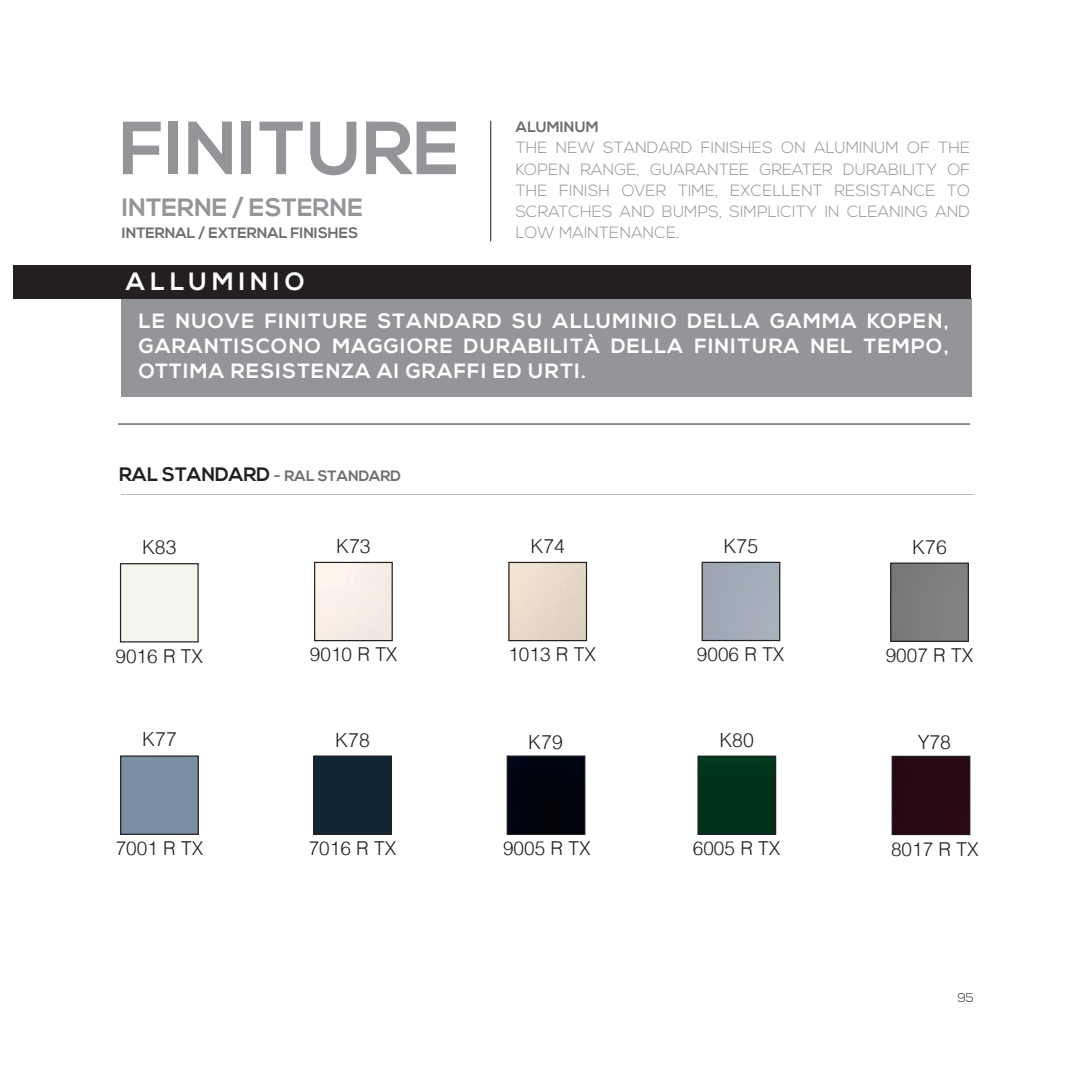
<style>
.page{position:relative;width:1092px;height:1092px;background:#fff}
.page>*{position:absolute;margin:0;border:0;box-sizing:border-box;transform-origin:0 0}
.t1{font:700 75px "Nexa";color:#939598}
.t2{font:700 25px "Nexa";color:#939598}
.t3{font:700 25px "Nexa";letter-spacing:.2em;color:#fff}
.t4{font:700 20.62px/25px "Nexa";letter-spacing:.06em;color:#fff;text-align:justify}
.t5{font:300 19.5px "Helvetica";color:#231f20}
.t6{font:300 19.12px "Helvetica";color:#231f20}
.t7{font:300 16.25px/21.2px "Nexa";letter-spacing:.01em;color:#939598;text-align:justify}
.t8{font:700 15px "Nexa";color:#6d6e70}
.t9{font:300 12.5px "Nexa";color:#231f20}
.s1{font-size:19.38px;color:#231f20}
</style>
<div class="page">
<hr style="left:118px;top:424px;width:852px;height:1px;background:#231f20">
<hr style="left:122px;top:494px;width:851px;height:1px;background:#bbbdc0">
<div style="left:120px;top:298px;width:851px;height:99px;background:#939598"></div>
<hr style="left:490px;top:121px;width:1px;height:120px;background:#231f20">
<div style="left:508px;top:562px;width:79px;height:79px;border:1px solid #231f20"></div>
<div style="left:314px;top:562px;width:79px;height:79px;border:1px solid #231f20"></div>
<div style="left:890px;top:562px;width:78px;height:80px;border:1px solid #231f20"></div>
<div style="left:120px;top:563px;width:79px;height:79px;border:1px solid #231f20"></div>
<div style="left:315px;top:757px;width:75px;height:75px;background:#112634"></div>
<div style="left:313px;top:755px;width:79px;height:79px;border:1px solid #231f20"></div>
<div style="left:699px;top:757px;width:75px;height:75px;background:#003219"></div>
<div style="left:697px;top:755px;width:79px;height:79px;border:1px solid #231f20"></div>
<div style="left:120px;top:755px;width:79px;height:79px;border:1px solid #231f20"></div>
<div style="left:508px;top:757px;width:75px;height:75px;background:#00030d"></div>
<div style="left:506px;top:755px;width:79px;height:79px;border:1px solid #231f20"></div>
<div style="left:893px;top:757px;width:75px;height:76px;background:#270a12"></div>
<div style="left:891px;top:755px;width:79px;height:80px;border:1px solid #231f20"></div>
<div style="left:701px;top:561px;width:79px;height:80px;border:1px solid #231f20"></div>
<div style="left:13px;top:265px;width:957px;height:33px;background:#231f20"></div>
<h1 class="t1" style="left:119px;top:120px;width:342px">FINITURE</h1>
<h2 class="t2" style="left:122px;top:198px;width:242px">INTERNE / ESTERNE</h2>
<p class="t8" style="left:122px;top:227px;width:238px">INTERNAL / EXTERNAL FINISHES</p>
<h2 class="t3" style="left:126px;top:272px;width:180px">ALLUMINIO</h2>
<p class="t8" style="left:516px;top:121px;width:84px">ALUMINUM</p>
<p class="t7" style="left:516px;top:139px;width:456px">THE NEW STANDARD FINISHES ON ALUMINUM OF THE KOPEN RANGE, GUARANTEE GREATER DURABILITY OF THE FINISH OVER TIME, EXCELLENT RESISTANCE TO SCRATCHES AND BUMPS, SIMPLICITY IN CLEANING AND LOW MAINTENANCE.</p>
<p class="t4" style="left:139px;top:311px;width:811px">LE NUOVE FINITURE STANDARD SU ALLUMINIO DELLA GAMMA KOPEN, GARANTISCONO MAGGIORE DURABILITÀ DELLA FINITURA NEL TEMPO, OTTIMA RESISTENZA AI GRAFFI ED URTI.</p>
<p class="t8" style="left:119px;top:470px;width:283px"><span class="s1">RAL STANDARD</span> - RAL STANDARD</p>
<p class="t5" style="left:142px;top:539px;width:36px">K83</p>
<p class="t5" style="left:336px;top:538px;width:36px">K73</p>
<p class="t5" style="left:530px;top:538px;width:36px">K74</p>
<p class="t5" style="left:723px;top:538px;width:36px">K75</p>
<p class="t5" style="left:912px;top:539px;width:36px">K76</p>
<p class="t6" style="left:115px;top:648px;width:89px">9016 R TX</p>
<p class="t6" style="left:310px;top:646px;width:89px">9010 R TX</p>
<p class="t6" style="left:508px;top:646px;width:89px">1013 R TX</p>
<p class="t6" style="left:697px;top:646px;width:89px">9006 R TX</p>
<p class="t6" style="left:885px;top:647px;width:89px">9007 R TX</p>
<p class="t5" style="left:142px;top:731px;width:36px">K77</p>
<p class="t5" style="left:335px;top:731px;width:36px">K78</p>
<p class="t5" style="left:528px;top:734px;width:36px">K79</p>
<p class="t5" style="left:719px;top:731px;width:36px">K80</p>
<p class="t5" style="left:917px;top:733px;width:35px">Y78</p>
<p class="t6" style="left:116px;top:839px;width:89px">7001 R TX</p>
<p class="t6" style="left:309px;top:840px;width:89px">7016 R TX</p>
<p class="t6" style="left:503px;top:840px;width:89px">9005 R TX</p>
<p class="t6" style="left:692px;top:840px;width:89px">6005 R TX</p>
<p class="t6" style="left:891px;top:841px;width:89px">8017 R TX</p>
<p class="t9" style="left:957px;top:993px;width:18px">95</p>
</div>
